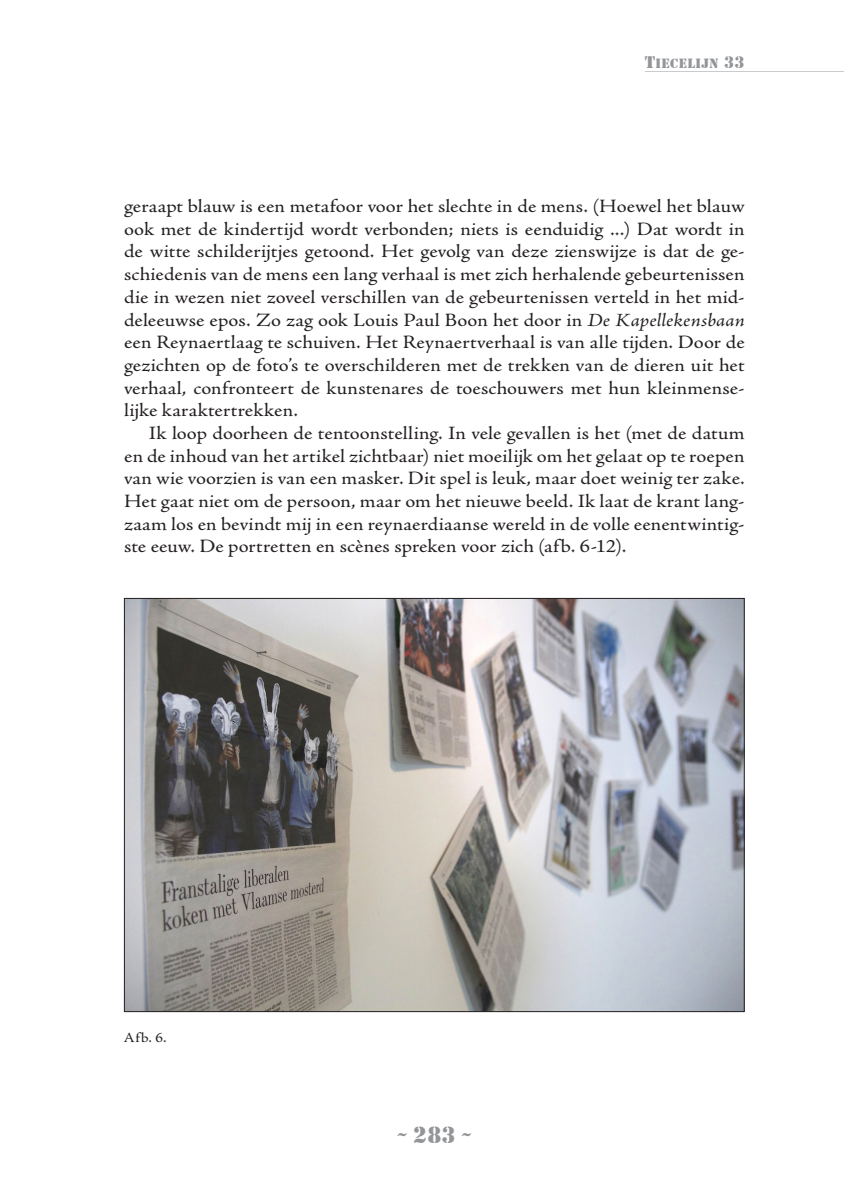
<style>
.page{position:relative;width:844px;height:1191px;background:#fff}
.page>*{position:absolute;margin:0;border:0;box-sizing:border-box;transform-origin:0 0}
.t1{font:24.5px "Stencil";color:#939598}
.t2{font:18.9px/22.8px "Adobe Jenson Pro";letter-spacing:.005em;color:#231f20;text-align:justify;scale:1.1 1}
.t3{font:14px "Stencil";letter-spacing:.03em;color:#939598}
.t4{font:14px "Adobe Jenson Pro";color:#231f20;scale:1.1 1}
.s1{font-size:17.5px}
.s2{font-style:italic}
</style>
<div class="page">
<hr style="left:645px;top:71px;width:198px;height:1px;background:#939598">
<img style="left:126px;top:600px;width:616px;height:410px">
<p class="t3" style="left:644px;top:55px;width:101px"><span class="s1">T</span>IECELIJN <span class="s1">33</span></p>
<p class="t2" style="left:124px;top:195px;width:565px">geraapt blauw is een metafoor voor het slechte in de mens. (Hoewel het blauw ook met de kindertijd wordt verbonden; niets is eenduidig ...) Dat wordt in de witte schilderijtjes getoond. Het gevolg van deze zienswijze is dat de ge&shy;schiedenis van de mens een lang verhaal is met zich herhalende gebeurtenissen die in wezen niet zoveel verschillen van de gebeurtenissen verteld in het mid&shy;deleeuwse epos. Zo zag ook Louis Paul Boon het door in <span class="s2">De Kapellekensbaan </span>een Reynaertlaag te schuiven. Het Reynaertverhaal is van alle tijden. Door de gezichten op de foto’s te overschilderen met de trekken van de dieren uit het verhaal, confronteert de kunstenares de toeschouwers met hun kleinmense&shy;lijke karaktertrekken.</p>
<p class="t2" style="left:124px;top:422px;width:565px;text-indent:25px">Ik loop doorheen de tentoonstelling. In vele gevallen is het (met de datum en de inhoud van het artikel zichtbaar) niet moeilijk om het gelaat op te roepen van wie voorzien is van een masker. Dit spel is leuk, maar doet weinig ter zake.<br>Het gaat niet om de persoon, maar om het nieuwe beeld. Ik laat de krant lang&shy;zaam los en bevindt mij in een reynaerdiaanse wereld in de volle eenentwintig&shy;ste eeuw. De portretten en scènes spreken voor zich (afb. 6-12).</p>
<p class="t4" style="left:124px;top:1029px;width:40px">Afb. 6.</p>
<p class="t1" style="left:397px;top:1120px;width:75px">~ 283 ~</p>
</div>
